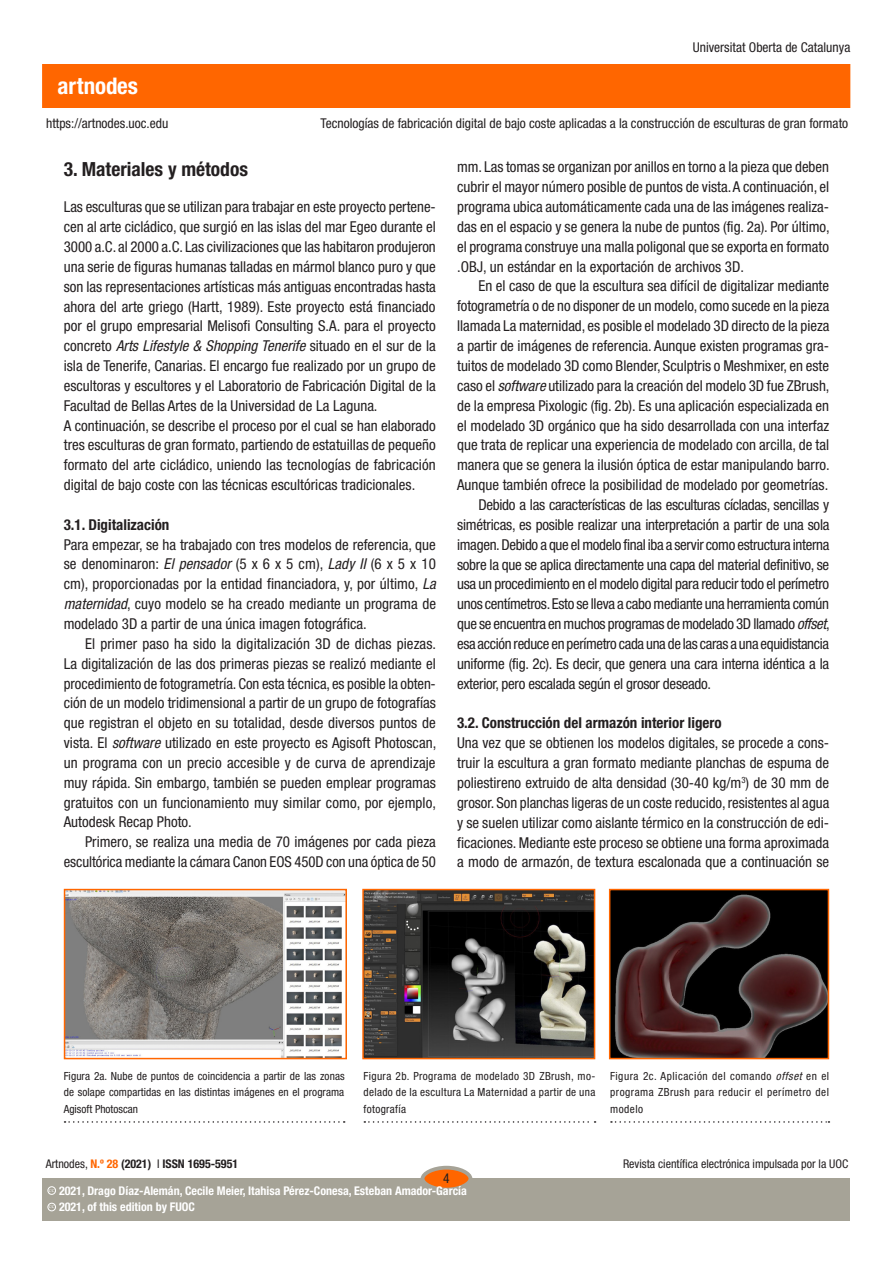
<style>
.page{position:relative;width:893px;height:1263px;background:#fff}
.page>*{position:absolute;margin:0;border:0;box-sizing:border-box;transform-origin:0 0}
.t1{font:700 condensed 22.95px "Helvetica Neue LT Std";color:#fff}
.t2{font:700 condensed 19.5px "Helvetica Neue LT Std";color:#231f20}
.text{font:condensed 15px/19.8px "Helvetica Neue LT Std";color:#231f20;text-align:justify}
.text1p{font:condensed 15px/19.8px "Helvetica Neue LT Std";color:#231f20;text-align:justify}
.text-2{font:700 condensed 15px "Helvetica Neue LT Std";color:#231f20}
.text1p-2{font:700 condensed 15px "Helvetica Neue LT Std";color:#231f20}
.titolet{font:condensed 13.5px "Helvetica Neue LT Std";color:#231f20}
.t3{font:700 condensed 12px "Helvetica Neue LT Std";color:#fff}
.t4{font:condensed 12px "Helvetica Neue LT Std";color:#231f20}
.t5{font:700 condensed 12px "Helvetica Neue LT Std";color:#231f20}
.tfoot{font:condensed 11.25px/16.5px "Helvetica Neue LT Std";letter-spacing:.03em;color:#231f20;text-align:justify}
.t6{font:600 3.9px "Adobe Caslon Pro";color:#fff}
.s1{font-style:italic}
.s2{font-weight:400}
.s3{color:#f60}
</style>
<div class="page">
<div style="left:43px;top:65px;width:807px;height:42px;background:#f60"></div>
<div style="left:43px;top:1178px;width:807px;height:42px;background:#a6a397"></div>
<div style="left:422px;top:1168px;width:48px;height:21px;background:#f60;border-radius:50%"></div>
<div style="left:421px;top:1166px;width:51px;height:25px;border:4px solid #a6a397;border-radius:50%"></div>
<div style="left:48px;top:1203px;width:8px;height:8px;border:1px solid #fff;border-radius:50%"></div>
<div style="left:48px;top:1186px;width:8px;height:8px;border:1px solid #fff;border-radius:50%"></div>
<img style="left:67px;top:892px;width:277px;height:164px">
<div style="left:64px;top:889px;width:283px;height:170px;border:2px solid #f60"></div>
<img style="left:365px;top:892px;width:227px;height:164px">
<div style="left:362px;top:889px;width:233px;height:170px;border:2px solid #f60"></div>
<img style="left:612px;top:892px;width:214px;height:164px">
<div style="left:609px;top:889px;width:220px;height:170px;border:2px solid #f60"></div>
<svg style="left:364px;top:1121px;width:232px;height:2px"></svg>
<svg style="left:65px;top:1121px;width:280px;height:2px"></svg>
<svg style="left:611px;top:1121px;width:218px;height:2px"></svg>
<p class="t1" style="left:58px;top:72px;width:82px">artnodes</p>
<p class="titolet" style="left:46px;top:115px;width:124px">https://artnodes.uoc.edu</p>
<p class="titolet" style="left:693px;top:40px;width:159px">Universitat Oberta de Catalunya</p>
<p class="titolet" style="left:320px;top:115px;width:529px">Tecnologías de fabricación digital de bajo coste aplicadas a la construcción de esculturas de gran formato</p>
<p class="t2" style="left:64px;top:157px;width:186px">3. Materiales y métodos</p>
<p class="text1p" style="left:64px;top:197px;width:374px">Las esculturas que se utilizan para trabajar en este proyecto pertene&shy;cen al arte cicládico, que surgió en las islas del mar Egeo durante el 3000 a.C. al 2000 a.C. Las civilizaciones que las habitaron produjeron una serie de figuras humanas talladas en mármol blanco puro y que son las representaciones artísticas más antiguas encontradas hasta ahora del arte griego (Hartt, 1989). Este proyecto está financiado por el grupo empresarial Melisofi Consulting S.A. para el proyecto concreto <span class="s1">Arts Lifestyle &amp; Shopping Tenerife</span> situado en el sur de la isla de Tenerife, Canarias. El encargo fue realizado por un grupo de escultoras y escultores y el Laboratorio de Fabricación Digital de la Facultad de Bellas Artes de la Universidad de La Laguna.</p>
<p class="text1p" style="left:64px;top:415px;width:374px">A continuación, se describe el proceso por el cual se han elaborado tres esculturas de gran formato, partiendo de estatuillas de pequeño formato del arte cicládico, uniendo las tecnologías de fabricación digital de bajo coste con las técnicas escultóricas tradicionales.</p>
<p class="text1p-2" style="left:64px;top:515px;width:107px">3.1. Digitalización</p>
<p class="text1p" style="left:64px;top:534px;width:374px">Para empezar, se ha trabajado con tres modelos de referencia, que se denominaron: <span class="s1">El pensador</span> (5 x 6 x 5 cm), <span class="s1">Lady II</span> (6 x 5 x 10 cm), proporcionadas por la entidad financiadora, y, por último, <span class="s1">La maternidad</span>, cuyo modelo se ha creado mediante un programa de modelado 3D a partir de una única imagen fotográfica.</p>
<p class="text" style="left:64px;top:633px;width:374px;text-indent:21px">El primer paso ha sido la digitalización 3D de dichas piezas.<br>La digitalización de las dos primeras piezas se realizó mediante el procedimiento de fotogrametría. Con esta técnica, es posible la obten&shy;ción de un modelo tridimensional a partir de un grupo de fotografías que registran el objeto en su totalidad, desde diversos puntos de vista. El <span class="s1">software</span> utilizado en este proyecto es Agisoft Photoscan, un programa con un precio accesible y de curva de aprendizaje muy rápida. Sin embargo, también se pueden emplear programas gratuitos con un funcionamiento muy similar como, por ejemplo, Autodesk Recap Photo.</p>
<p class="text" style="left:64px;top:832px;width:374px;text-align:right">Primero, se realiza una media de 70 imágenes por cada pieza escultórica mediante la cámara Canon EOS 450D con una óptica de 50</p>
<p class="text" style="left:457px;top:157px;width:374px">mm. Las tomas se organizan por anillos en torno a la pieza que deben cubrir el mayor número posible de puntos de vista. A continuación, el programa ubica automáticamente cada una de las imágenes realiza&shy;das en el espacio y se genera la nube de puntos (fig. 2a). Por último, el programa construye una malla poligonal que se exporta en formato .OBJ, un estándar en la exportación de archivos 3D.</p>
<p class="text" style="left:457px;top:276px;width:374px;text-indent:21px">En el caso de que la escultura sea difícil de digitalizar mediante fotogrametría o de no disponer de un modelo, como sucede en la pieza llamada La maternidad, es posible el modelado 3D directo de la pieza a partir de imágenes de referencia. Aunque existen programas gra&shy;tuitos de modelado 3D como Blender, Sculptris o Meshmixer, en este caso el <span class="s1">software</span> utilizado para la creación del modelo 3D fue ZBrush, de la empresa Pixologic (fig. 2b). Es una aplicación especializada en el modelado 3D orgánico que ha sido desarrollada con una interfaz que trata de replicar una experiencia de modelado con arcilla, de tal manera que se genera la ilusión óptica de estar manipulando barro.<br>Aunque también ofrece la posibilidad de modelado por geometrías.</p>
<p class="text" style="left:457px;top:495px;width:374px;text-indent:21px">Debido a las características de las esculturas cícladas, sencillas y simétricas, es posible realizar una interpretación a partir de una sola imagen. Debido a que el modelo final iba a servir como estructura interna sobre la que se aplica directamente una capa del material definitivo, se usa un procedimiento en el modelo digital para reducir todo el perímetro unos centímetros. Esto se lleva a cabo mediante una herramienta común que se encuentra en muchos programas de modelado 3D llamado <span class="s1">offset</span>, esa acción reduce en perímetro cada una de las caras a una equidistancia uniforme (fig. 2c). Es decir, que genera una cara interna idéntica a la exterior, pero escalada según el grosor deseado.</p>
<p class="text-2" style="left:457px;top:714px;width:266px">3.2. Construcción del armazón interior ligero</p>
<p class="text1p" style="left:457px;top:733px;width:374px">Una vez que se obtienen los modelos digitales, se procede a cons&shy;truir la escultura a gran formato mediante planchas de espuma de poliestireno extruido de alta densidad (30-40 kg/m<sup>3</sup>) de 30 mm de grosor. Son planchas ligeras de un coste reducido, resistentes al agua y se suelen utilizar como aislante térmico en la construcción de edi&shy;ficaciones. Mediante este proceso se obtiene una forma aproximada a modo de armazón, de textura escalonada que a continuación se</p>
<p class="tfoot" style="left:64px;top:1067px;width:282px">Figura 2a. Nube de puntos de coincidencia a partir de las zonas de solape compartidas en las distintas imágenes en el programa Agisoft Photoscan</p>
<p class="tfoot" style="left:610px;top:1067px;width:220px">Figura 2c. Aplicación del comando <span class="s1">offset</span> en el programa ZBrush para reducir el perímetro del modelo</p>
<p class="tfoot" style="left:364px;top:1067px;width:233px">Figura 2b. Programa de modelado 3D ZBrush, mo&shy;delado de la escultura La Maternidad a partir de una fotografía</p>
<p class="t5" style="left:46px;top:1157px;width:194px"><span class="s2">Artnodes,</span> <span class="s3">N.º 28</span> (2021) <span class="s2">I</span> ISSN 1695-5951</p>
<p class="titolet" style="left:443px;top:1171px;width:8px">4</p>
<p class="t3" style="left:59px;top:1183px;width:409px">2021, Drago Díaz-Alemán, Cecile Meier, Itahisa Pérez-Conesa, Esteban Amador-García</p>
<p class="t6" style="left:49px;top:1188px;width:7px">CC</p>
<p class="t6" style="left:49px;top:1205px;width:7px">CC</p>
<p class="t3" style="left:59px;top:1200px;width:138px">2021, of this edition by FUOC</p>
<p class="t4" style="left:623px;top:1157px;width:227px">Revista científica electrónica impulsada por la UOC</p>
</div>
